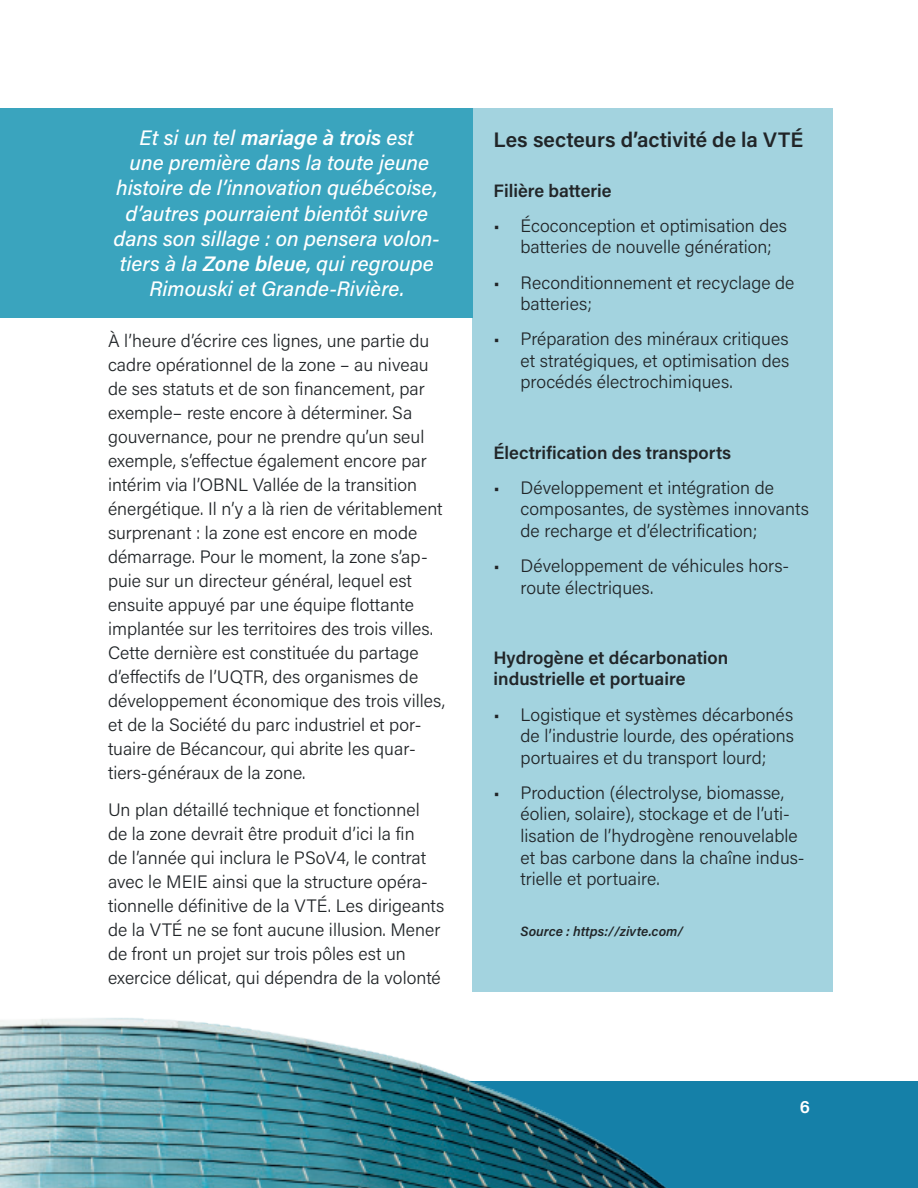
<style>
.page{position:relative;width:918px;height:1188px;background:#fff}
.page>*{position:absolute;margin:0;border:0;box-sizing:border-box;transform-origin:0 0}
.t1{font:21px/25.2px "Acumin Variable Concept";letter-spacing:.02em;color:#fff;text-align:center}
.t2{font:21px "Acumin Variable Concept";letter-spacing:.05em;color:#212528}
.t3{font:18px/24px "Acumin Variable Concept";letter-spacing:.01em;color:#212528}
.t4{font:18px/21.6px "Acumin Variable Concept";letter-spacing:.045em;color:#212528}
.t5{font:18px "Acumin Variable Concept";color:#fff}
.t6{font:13.5px "Acumin Variable Concept";letter-spacing:.04em;color:#212528}
</style>
<div class="page">
<img style="left:0;top:1018px;width:918px;height:170px">
<div style="left:472px;top:108px;width:361px;height:883px;background:#a3d3df"></div>
<div style="left:0;top:108px;width:472px;height:210px;background:#3aa4be"></div>
<p class="t1" style="left:114px;top:124px;width:328px">Et si un tel mariage à trois est<br>une première dans la toute jeune histoire de l’innovation québécoise, d’autres pourraient bientôt suivre dans son sillage : on pensera volon&shy;tiers à la Zone bleue, qui regroupe Rimouski et Grande-Rivière.</p>
<p class="t3" style="left:108px;top:328px;width:338px">À l’heure d’écrire ces lignes, une partie du cadre opérationnel de la zone – au niveau de ses statuts et de son financement, par exemple– reste encore à déterminer. Sa gouvernance, pour ne prendre qu’un seul exemple, s’effectue également encore par intérim via l’OBNL Vallée de la transition énergétique. Il n’y a là rien de véritablement surprenant : la zone est encore en mode démarrage. Pour le moment, la zone s’ap&shy;puie sur un directeur général, lequel est ensuite appuyé par une équipe flottante implantée sur les territoires des trois villes.<br>Cette dernière est constituée du partage d’effectifs de l’UQTR, des organismes de développement économique des trois villes, et de la Société du parc industriel et por&shy;tuaire de Bécancour, qui abrite les quar&shy;tiers-généraux de la zone.</p>
<p class="t3" style="left:108px;top:797px;width:338px">Un plan détaillé technique et fonctionnel<br>de la zone devrait être produit d’ici la fin<br>de l’année qui inclura le PSoV4, le contrat avec le MEIE ainsi que la structure opéra&shy;tionnelle définitive de la VTÉ. Les dirigeants de la VTÉ ne se font aucune illusion. Mener de front un projet sur trois pôles est un exercice délicat, qui dépendra de la volonté</p>
<p class="t2" style="left:494px;top:125px;width:311px">Les secteurs d’activité de la VTÉ</p>
<p class="t4" style="left:494px;top:179px;width:119px">Filière batterie</p>
<p class="t3" style="left:521px;top:214px;width:268px;line-height:21.6px;text-indent:-27px">• Écoconception et optimisation des batteries de nouvelle génération;</p>
<p class="t3" style="left:521px;top:271px;width:275px;line-height:21.6px;text-indent:-27px">• Reconditionnement et recyclage de batteries;</p>
<p class="t3" style="left:521px;top:327px;width:270px;line-height:21.6px;text-align:justify;text-indent:-27px">• Préparation des minéraux critiques et stratégiques, et optimisation des procédés électrochimiques.</p>
<p class="t4" style="left:494px;top:441px;width:238px">Électrification des transports</p>
<p class="t3" style="left:521px;top:476px;width:290px;line-height:21.6px;text-indent:-27px">• Développement et intégration de composantes, de systèmes innovants de recharge et d’électrification;</p>
<p class="t3" style="left:521px;top:554px;width:270px;line-height:21.6px;text-indent:-27px">• Développement de véhicules hors&shy;route électriques.</p>
<p class="t4" style="left:494px;top:646px;width:236px">Hydrogène et décarbonation industrielle et portuaire</p>
<p class="t3" style="left:521px;top:703px;width:275px;line-height:21.6px;text-align:justify;text-indent:-27px">• Logistique et systèmes décarbonés de l’industrie lourde, des opérations portuaires et du transport lourd;</p>
<p class="t3" style="left:521px;top:781px;width:285px;line-height:21.6px;text-indent:-27px">• Production (électrolyse, biomasse, éolien, solaire), stockage et de l’uti&shy;lisation de l’hydrogène renouvelable et bas carbone dans la chaîne indus&shy;trielle et portuaire.</p>
<p class="t6" style="left:521px;top:922px;width:164px">Source : https://zivte.com/</p>
<p class="t5" style="left:800px;top:1095px;width:11px">6</p>
</div>
